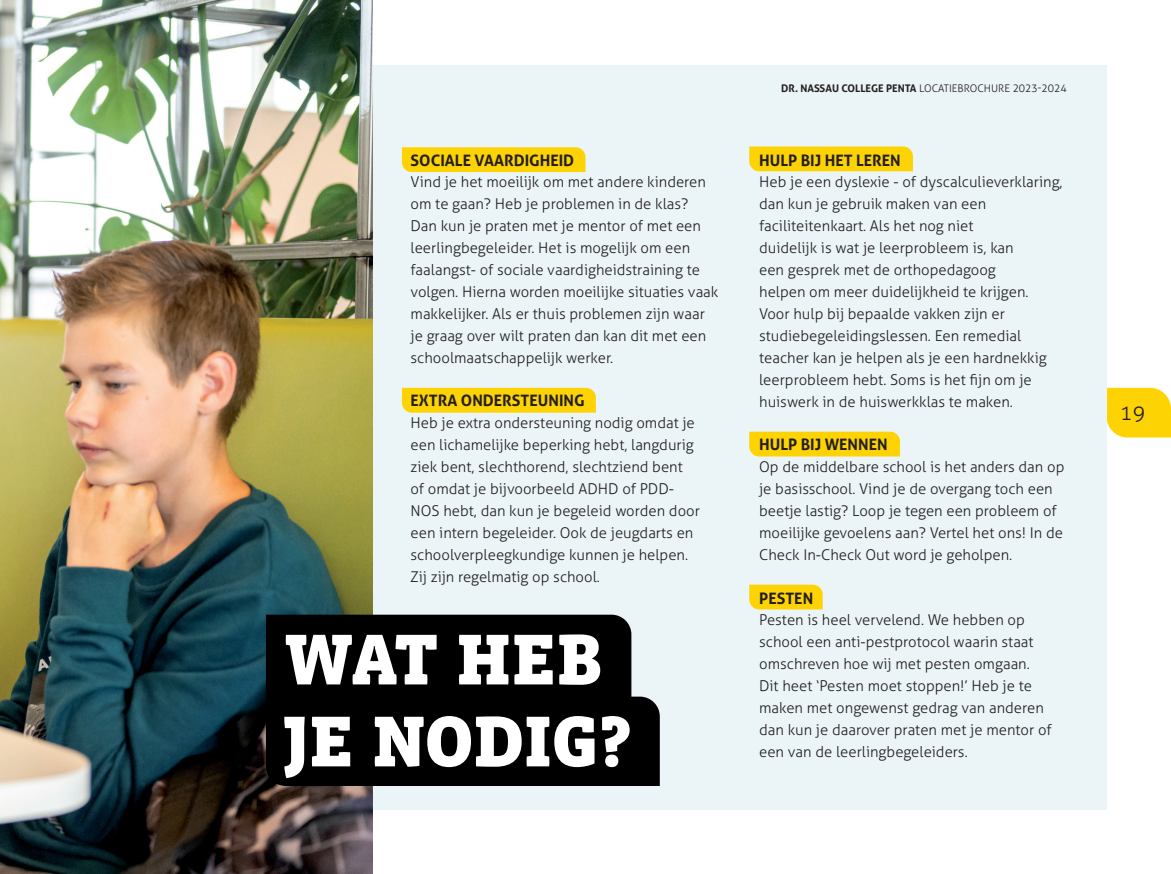
<style>
.page{position:relative;width:1171px;height:874px;background:#fff}
.page>*{position:absolute;margin:0;border:0;box-sizing:border-box;transform-origin:0 0}
.t1{font:900 73.5px "Vista Slab OTCE";letter-spacing:-.01em;color:#fff}
.t2{font:300 21px "Aller";color:#231f20}
.t3{font:700 15.75px "Aller";color:#231f20}
.t4{font:300 14.88px/21.9px "Aller";color:#231f20}
.t5{font:300 10.5px "Aller";color:#231f20}
.s1{font-weight:700}
</style>
<div class="page">
<svg style="left:1106px;top:387px;width:65px;height:50px;background:#fdd619"></svg>
<div style="left:15px;top:64px;width:1091px;height:745px;background:#ebf5f7"></div>
<img style="left:0;top:0;width:372px;height:873px">
<div style="left:266px;top:614px;width:394px;height:171px;background:#000"></div>
<div style="left:402px;top:147px;width:183px;height:25px;background:#fed304"></div>
<div style="left:402px;top:387px;width:194px;height:25px;background:#fed304"></div>
<div style="left:749px;top:146px;width:164px;height:25px;background:#fed304"></div>
<div style="left:749px;top:431px;width:151px;height:25px;background:#fed304"></div>
<svg style="left:749px;top:584px;width:73px;height:25px;background:#fdd40f"></svg>
<p class="t3" style="left:410px;top:150px;width:165px">SOCIALE VAARDIGHEID</p>
<p class="t4" style="left:410px;top:171px;width:309px">Vind je het moeilijk om met andere kinderen om te gaan? Heb je problemen in de klas?<br>Dan kun je praten met je mentor of met een leerlingbegeleider. Het is mogelijk om een faalangst- of sociale vaardigheidstraining te volgen. Hierna worden moeilijke situaties vaak makkelijker. Als er thuis problemen zijn waar je graag over wilt praten dan kan dit met een schoolmaatschappelijk werker.</p>
<p class="t3" style="left:410px;top:391px;width:175px">EXTRA ONDERSTEUNING</p>
<p class="t4" style="left:410px;top:412px;width:291px">Heb je extra ondersteuning nodig omdat je een lichamelijke beperking hebt, langdurig ziek bent, slechthorend, slechtziend bent of omdat je bijvoorbeeld ADHD of PDD-NOS hebt, dan kun je begeleid worden door een intern begeleider. Ook de jeugdarts en schoolverpleegkundige kunnen je helpen.<br>Zij zijn regelmatig op school.</p>
<h1 class="t1" style="left:283px;top:617px;width:321px">WAT HEB</h1>
<h1 class="t1" style="left:283px;top:699px;width:350px">JE NODIG?</h1>
<p class="t5" style="left:781px;top:82px;width:287px"><span class="s1">DR. NASSAU COLLEGE PENTA</span> LOCATIEBROCHURE 2023-2024</p>
<p class="t3" style="left:759px;top:150px;width:143px">HULP BIJ HET LEREN</p>
<p class="t4" style="left:759px;top:171px;width:305px">Heb je een dyslexie - of dyscalculieverklaring, dan kun je gebruik maken van een faciliteitenkaart. Als het nog niet<br>duidelijk is wat je leerprobleem is, kan<br>een gesprek met de orthopedagoog<br>helpen om meer duidelijkheid te krijgen.<br>Voor hulp bij bepaalde vakken zijn er studiebegeleidingslessen. Een remedial teacher kan je helpen als je een hardnekkig leerprobleem hebt. Soms is het fijn om je huiswerk in de huiswerkklas te maken.</p>
<p class="t3" style="left:759px;top:434px;width:130px">HULP BIJ WENNEN</p>
<p class="t4" style="left:759px;top:455px;width:307px">Op de middelbare school is het anders dan op je basisschool. Vind je de overgang toch een beetje lastig? Loop je tegen een probleem of moeilijke gevoelens aan? Vertel het ons! In de Check In-Check Out word je geholpen.</p>
<p class="t3" style="left:759px;top:588px;width:56px">PESTEN</p>
<p class="t4" style="left:759px;top:609px;width:294px">Pesten is heel vervelend. We hebben op school een anti-pestprotocol waarin staat omschreven hoe wij met pesten omgaan.<br>Dit heet ‘Pesten moet stoppen!’ Heb je te maken met ongewenst gedrag van anderen dan kun je daarover praten met je mentor of een van de leerlingbegeleiders.</p>
<h2 class="t2" style="left:1119px;top:399px;width:27px">19</h2>
</div>
